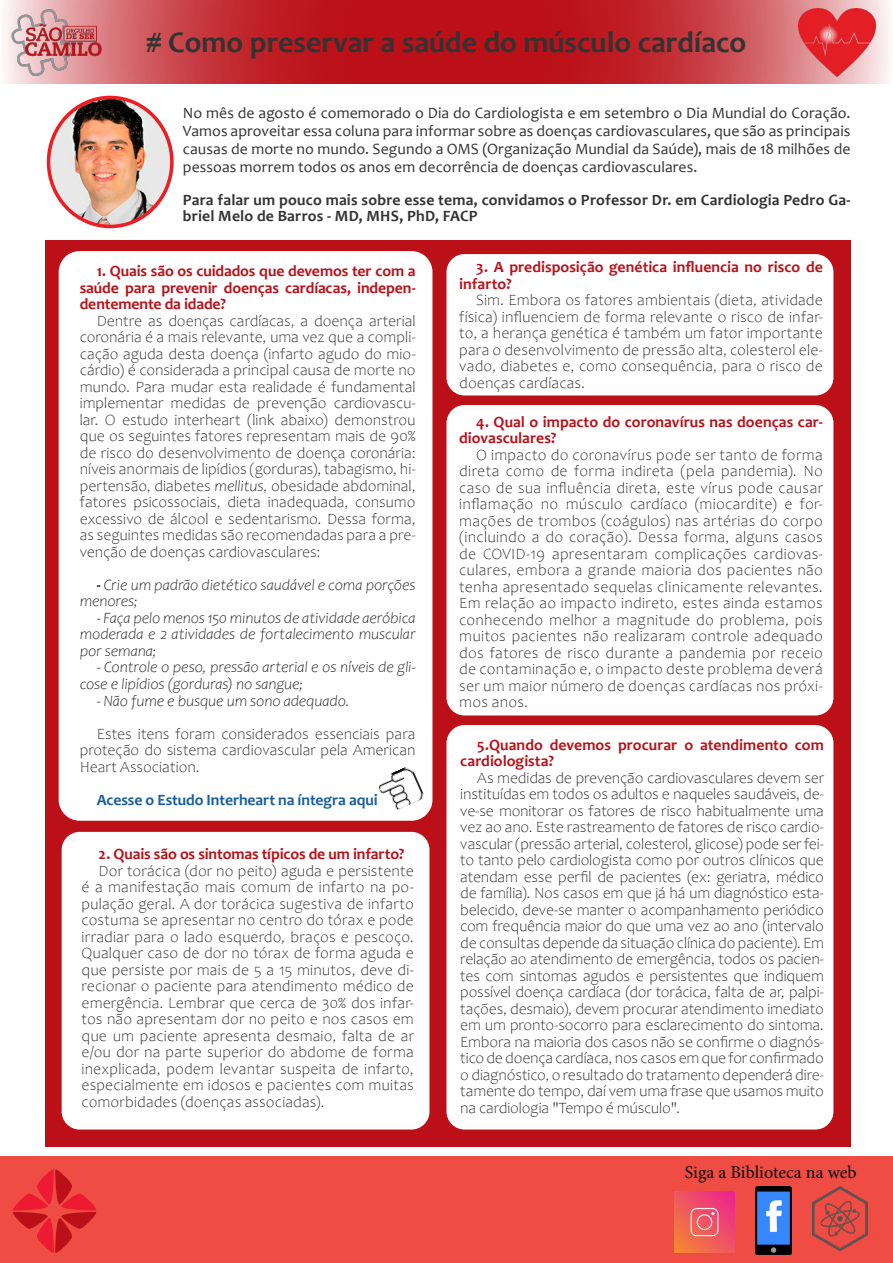
<style>
.page{position:relative;width:893px;height:1263px;background:#fff}
.page>*{position:absolute;margin:0;border:0;box-sizing:border-box;transform-origin:0 0}
.t1{font:700 30px "Candara";color:#323332}
.t2{font:18px "Minion Pro";letter-spacing:-.005em;color:#040503}
.t3{font:300 15.75px/16.5px "Candara";color:#231f20;text-align:justify}
.t4{font:15.75px/18px "Candara";letter-spacing:.005em;color:#323332;text-align:justify}
.t5{font:700 15.75px/16.5px "Candara";color:#bb1018}
.t6{font:italic 300 15.75px/16.5px "Candara";letter-spacing:-.01em;color:#231f20}
.t7{font:700 15.75px "Candara";letter-spacing:.01em;color:#323332}
.t8{font:700 15.75px "Candara";letter-spacing:-.005em;color:#175d9e}
.s1{font-style:italic}
.s2{font-weight:700;font-style:normal}
</style>
<div class="page">
<div style="left:0;top:1157px;width:893px;height:106px;background:#ef4d44"></div>
<svg style="left:13px;top:1169px;width:84px;height:84px"></svg>
<img style="left:812px;top:1187px;width:55px;height:64px">
<img style="left:755px;top:1187px;width:36px;height:67px">
<img style="left:674px;top:1192px;width:61px;height:60px">
<div style="left:45px;top:240px;width:805px;height:907px;background:#bb1018"></div>
<div style="left:62px;top:254px;width:367px;height:564px;background:#fff;border-radius:18px"></div>
<div style="left:59px;top:251px;width:373px;height:570px;border:6px solid #fff;border-radius:18px"></div>
<svg style="left:132px;top:0;width:758px;height:84px;background:#c33037"></svg>
<img style="left:49px;top:99px;width:123px;height:127px">
<div style="left:47px;top:96px;width:127px;height:132px;border:4px solid #ee1d23;border-radius:50%"></div>
<div style="left:446px;top:254px;width:387px;height:141px;background:#fff;border-radius:18px"></div>
<img style="left:4px;top:0;width:128px;height:117px">
<img style="left:799px;top:8px;width:77px;height:69px">
<div style="left:62px;top:832px;width:367px;height:297px;background:#fff;border-radius:18px"></div>
<div style="left:446px;top:405px;width:387px;height:310px;background:#fff;border-radius:18px"></div>
<div style="left:446px;top:725px;width:387px;height:404px;background:#fff;border-radius:18px"></div>
<img style="left:378px;top:767px;width:47px;height:46px">
<p class="t1" style="left:147px;top:23px;width:601px"># Como preservar a saúde do músculo cardíaco</p>
<p class="t4" style="left:183px;top:103px;width:669px">No mês de agosto é comemorado o Dia do Cardiologista e em setembro o Dia Mundial do Coração.<br>Vamos aproveitar essa coluna para informar sobre as doenças cardiovasculares, que são as principais causas de morte no mundo. Segundo a OMS (Organização Mundial da Saúde), mais de 18 milhões de pessoas morrem todos os anos em decorrência de doenças cardiovasculares.</p>
<p class="t7" style="left:183px;top:190px;width:669px">Para falar um pouco mais sobre esse tema, convidamos o Professor Dr. em Cardiologia Pedro Ga-</p>
<p class="t7" style="left:183px;top:206px;width:296px">briel Melo de Barros - MD, MHS, PhD, FACP</p>
<p class="t5" style="left:97px;top:263px;width:320px">1. Quais são os cuidados que devemos ter com a</p>
<p class="t5" style="left:80px;top:279px;width:337px">saúde para prevenir doenças cardíacas, indepen-</p>
<p class="t5" style="left:80px;top:296px;width:148px">dentemente da idade?</p>
<p class="t3" style="left:97px;top:313px;width:320px">Dentre as doenças cardíacas, a doença arterial</p>
<p class="t3" style="left:80px;top:329px;width:337px">coronária é a mais relevante, uma vez que a compli-</p>
<p class="t3" style="left:80px;top:346px;width:337px">cação aguda desta doença (infarto agudo do mio-</p>
<p class="t3" style="left:80px;top:362px;width:337px">cárdio) é considerada a principal causa de morte no</p>
<p class="t3" style="left:80px;top:379px;width:337px">mundo. Para mudar esta realidade é fundamental</p>
<p class="t3" style="left:80px;top:395px;width:337px">implementar medidas de prevenção cardiovascu-</p>
<p class="t3" style="left:80px;top:412px;width:337px">lar. O estudo interheart (link abaixo) demonstrou</p>
<p class="t3" style="left:80px;top:428px;width:337px">que os seguintes fatores representam mais de 90%</p>
<p class="t3" style="left:80px;top:445px;width:337px">de risco do desenvolvimento de doença coronária: níveis anormais de lipídios (gorduras), tabagismo, hi&shy;pertensão, diabetes <span class="s1">mellitus</span>, obesidade abdominal, fatores psicossociais, dieta inadequada, consumo excessivo de álcool e sedentarismo. Dessa forma, as seguintes medidas são recomendadas para a pre&shy;venção de doenças cardiovasculares:</p>
<p class="t6" style="left:80px;top:577px;width:337px;text-indent:17px"><span class="s2">-</span> Crie um padrão dietético saudável e coma porções menores;</p>
<p class="t6" style="left:80px;top:610px;width:337px;text-align:justify;text-indent:17px">- Faça pelo menos 150 minutos de atividade aeróbica moderada e 2 atividades de fortalecimento muscular por semana;</p>
<p class="t6" style="left:80px;top:659px;width:337px;text-indent:17px">- Controle o peso, pressão arterial e os níveis de gli&shy;cose e lipídios (gorduras) no sangue;</p>
<p class="t3" style="left:97px;top:684px;width:320px;line-height:33px"><span class="s1">- Não fume e busque um sono adequado.<br></span>Estes itens foram considerados essenciais para</p>
<p class="t3" style="left:80px;top:742px;width:337px">proteção do sistema cardiovascular pela American</p>
<p class="t3" style="left:80px;top:758px;width:121px">Heart Association.</p>
<p class="t8" style="left:97px;top:789px;width:282px">Acesse o Estudo Interheart na íntegra aqui</p>
<p class="t5" style="left:99px;top:846px;width:307px">2. Quais são os sintomas típicos de um infarto?</p>
<p class="t3" style="left:82px;top:863px;width:334px;text-indent:17px">Dor torácica (dor no peito) aguda e persistente é a manifestação mais comum de infarto na po&shy;pulação geral. A dor torácica sugestiva de infarto costuma se apresentar no centro do tórax e pode irradiar para o lado esquerdo, braços e pescoço.<br>Qualquer caso de dor no tórax de forma aguda e que persiste por mais de 5 a 15 minutos, deve di&shy;recionar o paciente para atendimento médico de emergência. Lembrar que cerca de 30% dos infar&shy;tos não apresentam dor no peito e nos casos em que um paciente apresenta desmaio, falta de ar e/ou dor na parte superior do abdome de forma inexplicada, podem levantar suspeita de infarto, especialmente em idosos e pacientes com muitas comorbidades (doenças associadas).</p>
<p class="t5" style="left:459px;top:259px;width:365px;text-indent:17px">3. A predisposição genética influencia no risco de infarto?</p>
<p class="t3" style="left:459px;top:292px;width:365px;text-indent:17px">Sim. Embora os fatores ambientais (dieta, atividade física) influenciem de forma relevante o risco de infar&shy;to, a herança genética é também um fator importante para o desenvolvimento de pressão alta, colesterol ele&shy;vado, diabetes e, como consequência, para o risco de doenças cardíacas.</p>
<p class="t5" style="left:459px;top:413px;width:365px;text-indent:17px">4. Qual o impacto do coronavírus nas doenças car&shy;diovasculares?</p>
<p class="t3" style="left:459px;top:446px;width:365px;text-indent:17px">O impacto do coronavírus pode ser tanto de forma direta como de forma indireta (pela pandemia). No caso de sua influência direta, este vírus pode causar inflamação no músculo cardíaco (miocardite) e for&shy;mações de trombos (coágulos) nas artérias do corpo (incluindo a do coração). Dessa forma, alguns casos de COVID-19 apresentaram complicações cardiovas&shy;culares, embora a grande maioria dos pacientes não tenha apresentado sequelas clinicamente relevantes.<br>Em relação ao impacto indireto, estes ainda estamos conhecendo melhor a magnitude do problema, pois muitos pacientes não realizaram controle adequado dos fatores de risco durante a pandemia por receio de contaminação e, o impacto deste problema deverá ser um maior número de doenças cardíacas nos próxi&shy;mos anos.</p>
<p class="t5" style="left:460px;top:736px;width:365px;text-indent:17px">5.Quando devemos procurar o atendimento com cardiologista?</p>
<p class="t3" style="left:460px;top:770px;width:365px;text-indent:17px">As medidas de prevenção cardiovasculares devem ser instituídas em todos os adultos e naqueles saudáveis, de&shy;ve-se monitorar os fatores de risco habitualmente uma vez ao ano. Este rastreamento de fatores de risco cardio&shy;vascular (pressão arterial, colesterol, glicose) pode ser fei&shy;to tanto pelo cardiologista como por outros clínicos que atendam esse perfil de pacientes (ex: geriatra, médico de família). Nos casos em que já há um diagnóstico esta&shy;belecido, deve-se manter o acompanhamento periódico com frequência maior do que uma vez ao ano (intervalo de consultas depende da situação clínica do paciente). Em relação ao atendimento de emergência, todos os pacien&shy;tes com sintomas agudos e persistentes que indiquem possível doença cardíaca (dor torácica, falta de ar, palpi&shy;tações, desmaio), devem procurar atendimento imediato em um pronto-socorro para esclarecimento do sintoma.<br>Embora na maioria dos casos não se confirme o diagnós&shy;tico de doença cardíaca, nos casos em que for confirmado o diagnóstico, o resultado do tratamento dependerá dire&shy;tamente do tempo, daí vem uma frase que usamos muito na cardiologia "Tempo é músculo".</p>
<p class="t2" style="left:685px;top:1160px;width:173px">Siga a Biblioteca na web</p>
</div>
